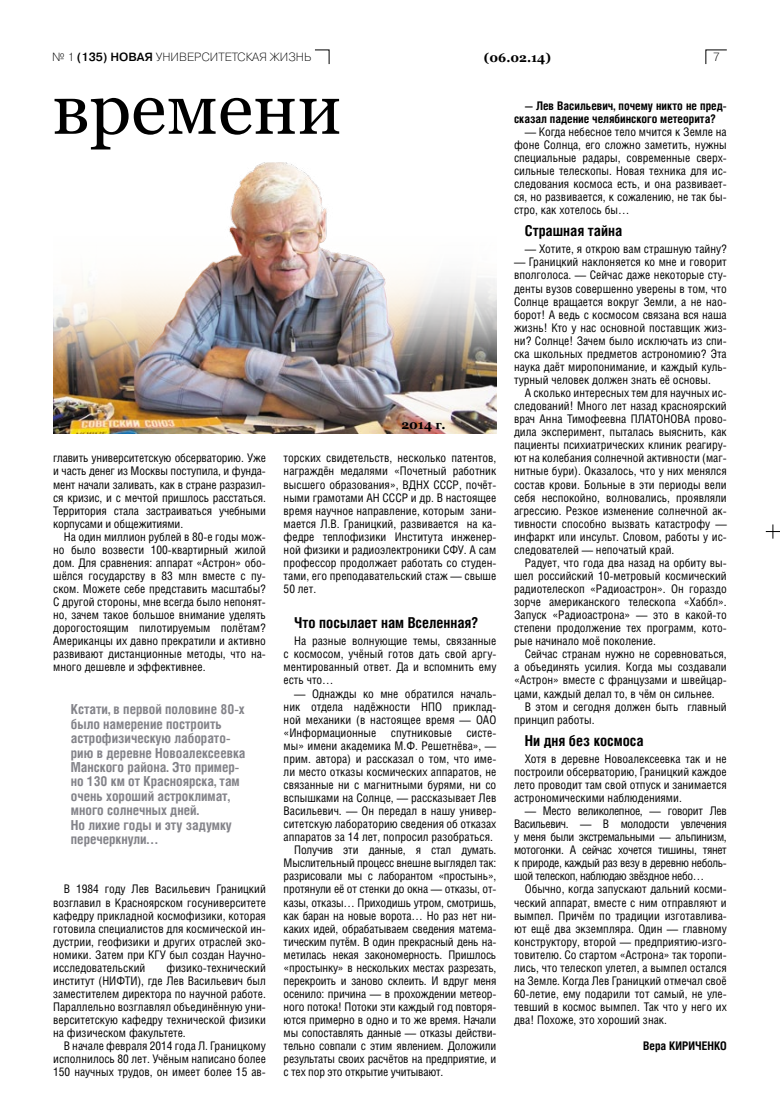
<style>
.page{position:relative;width:780px;height:1095px;background:#fff}
.page>*{position:absolute;margin:0;border:0;box-sizing:border-box;transform-origin:0 0}
.t1{font:72.5px "Georgia";color:#000}
.t2{font:700 15px "Helios Cond C";color:#000}
.t3{font:700 13.75px/14.5px "Helios Cond C";color:#838389}
.t4{font:700 12.5px "Georgia";color:#000}
.t5{font:11.88px/13px "Helios Cond C";color:#000;text-align:justify}
.t6{font:700 11.88px/13.1px "Helios Cond C";color:#000}
.t7{font:11.88px "Pragmatica Light C";color:#000}
.s1{font-weight:700}
</style>
<div class="page">
<img style="left:53px;top:162px;width:443px;height:272px">
<svg style="left:315px;top:49px;width:15px;height:15px"></svg>
<svg style="left:765px;top:524px;width:15px;height:15px"></svg>
<svg style="left:705px;top:49px;width:22px;height:16px"></svg>
<p class="t7" style="left:52px;top:51px;width:260px">№ 1 <span class="s1">(135) НОВАЯ</span> УНИВЕРСИТЕТСКАЯ ЖИЗНЬ</p>
<p class="t4" style="left:484px;top:49px;width:69px">(06.02.14)</p>
<p class="t7" style="left:713px;top:51px;width:8px">7</p>
<h1 class="t1" style="left:52px;top:65px;width:291px">времени</h1>
<p class="t4" style="left:401px;top:416px;width:46px">2014 г.</p>
<p class="t5" style="left:53px;top:451px;width:214px">главить университетскую обсерваторию. Уже и часть денег из Москвы поступила, и фунда&shy;мент начали заливать, как в стране разразил&shy;ся кризис, и с мечтой пришлось расстаться.<br>Территория стала застраиваться учебными корпусами и общежитиями.</p>
<p class="t5" style="left:53px;top:530px;width:214px;text-indent:11px">На один миллион рублей в 80-е годы мож&shy;но было возвести 100-квартирный жилой дом. Для сравнения: аппарат «Астрон» обо&shy;шёлся государству в 83 млн вместе с пу&shy;ском. Можете себе представить масштабы?<br>С другой стороны, мне всегда было непонят&shy;но, зачем такое большое внимание уделять дорогостоящим пилотируемым полётам?<br>Американцы их давно прекратили и активно развивают дистанционные методы, что на&shy;много дешевле и эффективнее.</p>
<p class="t3" style="left:71px;top:702px;width:176px">Кстати, в первой половине 80-х было намерение построить астрофизическую лаборато&shy;рию в деревне Новоалексеевка<br>Манского района. Это пример&shy;но 130 км от Красноярска, там очень хороший астроклимат, много солнечных дней.<br>Но лихие годы и эту задумку перечеркнули…</p>
<p class="t5" style="left:53px;top:882px;width:214px;text-indent:11px">В 1984 году Лев Васильевич Границкий возглавил в Красноярском госуниверситете кафедру прикладной космофизики, которая готовила специалистов для космической ин&shy;дустрии, геофизики и других отраслей эко&shy;номики. Затем при КГУ был создан Научно&shy;исследовательский</p>
<p class="t5" style="left:53px;top:961px;width:214px;text-indent:113px">физико-технический институт (НИФТИ), где Лев Васильевич был заместителем директора по научной работе.<br>Параллельно возглавлял объединённую уни&shy;верситетскую кафедру технической физики на физическом факультете.</p>
<p class="t5" style="left:53px;top:1039px;width:214px;text-indent:11px">В начале февраля 2014 года Л. Границкому исполнилось 80 лет. Учёным написано более 150 научных трудов, он имеет более 15 ав-</p>
<p class="t5" style="left:283px;top:451px;width:214px">торских свидетельств, несколько патентов, награждён медалями «Почетный работник высшего образования», ВДНХ СССР, почёт&shy;ными грамотами АН СССР и др. В настоящее время научное направление, которым зани&shy;мается Л.В. Границкий, развивается на ка&shy;федре теплофизики Института инженер&shy;ной физики и радиоэлектроники СФУ. А сам профессор продолжает работать со студен&shy;тами, его преподавательский стаж — свыше 50 лет.</p>
<p class="t2" style="left:294px;top:614px;width:185px">Что посылает нам Вселенная?</p>
<p class="t5" style="left:283px;top:634px;width:214px;text-indent:11px">На разные волнующие темы, связанные с космосом, учёный готов дать свой аргу&shy;ментированный ответ. Да и вспомнить ему есть что…</p>
<p class="t5" style="left:294px;top:687px;width:203px">— Однажды ко мне обратился началь-</p>
<p class="t5" style="left:283px;top:700px;width:214px">ник отдела надёжности НПО приклад-</p>
<p class="t5" style="left:283px;top:713px;width:214px">ной механики (в настоящее время — ОАО</p>
<p class="t5" style="left:283px;top:726px;width:214px">«Информационные спутниковые систе-</p>
<p class="t5" style="left:283px;top:739px;width:214px">мы» имени академика М.Ф. Решетнёва», —</p>
<p class="t5" style="left:283px;top:752px;width:214px">прим. автора) и рассказал о том, что име-</p>
<p class="t5" style="left:283px;top:765px;width:214px">ли место отказы космических аппаратов, не</p>
<p class="t5" style="left:283px;top:778px;width:214px">связанные ни с магнитными бурями, ни со</p>
<p class="t5" style="left:283px;top:791px;width:214px">вспышками на Солнце, — рассказывает Лев</p>
<p class="t5" style="left:283px;top:804px;width:214px">Васильевич. — Он передал в нашу универ-</p>
<p class="t5" style="left:283px;top:817px;width:214px">ситетскую лабораторию сведения об отказах</p>
<p class="t5" style="left:283px;top:830px;width:211px">аппаратов за 14 лет, попросил разобраться.</p>
<p class="t5" style="left:294px;top:843px;width:203px">Получив эти данные, я стал думать.</p>
<p class="t5" style="left:283px;top:856px;width:214px">Мыслительный процесс внешне выглядел так:</p>
<p class="t5" style="left:283px;top:869px;width:214px">разрисовали мы с лаборантом «простынь»,</p>
<p class="t5" style="left:283px;top:882px;width:214px">протянули её от стенки до окна — отказы, от-</p>
<p class="t5" style="left:283px;top:896px;width:214px">казы, отказы… Приходишь утром, смотришь,</p>
<p class="t5" style="left:283px;top:909px;width:214px">как баран на новые ворота… Но раз нет ни-</p>
<p class="t5" style="left:283px;top:922px;width:214px">каких идей, обрабатываем сведения матема-</p>
<p class="t5" style="left:283px;top:935px;width:214px">тическим путём. В один прекрасный день на-</p>
<p class="t5" style="left:283px;top:948px;width:214px">метилась некая закономерность. Пришлось</p>
<p class="t5" style="left:283px;top:961px;width:214px">«простынку» в нескольких местах разрезать,</p>
<p class="t5" style="left:283px;top:974px;width:214px">перекроить и заново склеить. И вдруг меня</p>
<p class="t5" style="left:283px;top:987px;width:214px">осенило: причина — в прохождении метеор-</p>
<p class="t5" style="left:283px;top:1000px;width:214px">ного потока! Потоки эти каждый год повторя-</p>
<p class="t5" style="left:283px;top:1013px;width:214px">ются примерно в одно и то же время. Начали</p>
<p class="t5" style="left:283px;top:1026px;width:214px">мы сопоставлять данные — отказы действи-</p>
<p class="t5" style="left:283px;top:1039px;width:214px">тельно совпали с этим явлением. Доложили</p>
<p class="t5" style="left:283px;top:1052px;width:214px">результаты своих расчётов на предприятие, и</p>
<p class="t5" style="left:283px;top:1065px;width:161px">с тех пор это открытие учитывают.</p>
<p class="t6" style="left:514px;top:99px;width:214px;text-indent:11px">— Лев Васильевич, почему никто не пред&shy;сказал падение челябинского метеорита?</p>
<p class="t5" style="left:514px;top:125px;width:214px;text-indent:11px">— Когда небесное тело мчится к Земле на фоне Солнца, его сложно заметить, нужны специальные радары, современные сверх&shy;сильные телескопы. Новая техника для ис&shy;следования космоса есть, и она развивает&shy;ся, но развивается, к сожалению, не так бы&shy;стро, как хотелось бы…</p>
<p class="t2" style="left:524px;top:222px;width:99px">Страшная тайна</p>
<p class="t5" style="left:524px;top:242px;width:203px">— Хотите, я открою вам страшную тайну?</p>
<p class="t5" style="left:514px;top:255px;width:214px">— Границкий наклоняется ко мне и говорит вполголоса. — Сейчас даже некоторые сту&shy;денты вузов совершенно уверены в том, что Солнце вращается вокруг Земли, а не нао&shy;борот! А ведь с космосом связана вся наша жизнь! Кто у нас основной поставщик жиз&shy;ни? Солнце! Зачем было исключать из спи&shy;ска школьных предметов астрономию? Эта наука даёт миропонимание, и каждый куль&shy;турный человек должен знать её основы.</p>
<p class="t5" style="left:514px;top:386px;width:214px;text-indent:11px">А сколько интересных тем для научных ис&shy;следований! Много лет назад красноярский врач Анна Тимофеевна ПЛАТОНОВА прово&shy;дила эксперимент, пыталась выяснить, как пациенты психиатрических клиник реагиру&shy;ют на колебания солнечной активности (маг&shy;нитные бури). Оказалось, что у них менялся состав крови. Больные в эти периоды вели себя неспокойно, волновались, проявляли агрессию. Резкое изменение солнечной ак&shy;тивности способно вызвать катастрофу — инфаркт или инсульт. Словом, работы у ис&shy;следователей — непочатый край.</p>
<p class="t5" style="left:514px;top:556px;width:214px;text-indent:11px">Радует, что года два назад на орбиту вы&shy;шел российский 10-метровый космический радиотелескоп «Радиоастрон». Он гораздо зорче американского телескопа «Хаббл».<br>Запуск «Радиоастрона» — это в какой-то степени продолжение тех программ, кото&shy;рые начинало моё поколение.</p>
<p class="t5" style="left:514px;top:647px;width:214px;text-indent:11px">Сейчас странам нужно не соревноваться, а объединять усилия. Когда мы создавали «Астрон» вместе с французами и швейцар&shy;цами, каждый делал то, в чём он сильнее.</p>
<p class="t5" style="left:514px;top:700px;width:214px;text-indent:11px">В этом и сегодня должен быть главный принцип работы.</p>
<p class="t2" style="left:524px;top:731px;width:120px">Ни дня без космоса</p>
<p class="t5" style="left:514px;top:752px;width:214px;text-indent:11px">Хотя в деревне Новоалексеевка так и не построили обсерваторию, Границкий каждое лето проводит там свой отпуск и занимается астрономическими наблюдениями.</p>
<p class="t5" style="left:514px;top:804px;width:214px;text-indent:11px">— Место великолепное, — говорит Лев Васильевич. — В молодости увлечения у меня были экстремальными — альпинизм, мотогонки. А сейчас хочется тишины, тянет к природе, каждый раз везу в деревню неболь&shy;шой телескоп, наблюдаю звёздное небо…</p>
<p class="t5" style="left:514px;top:882px;width:214px;text-indent:11px">Обычно, когда запускают дальний косми&shy;ческий аппарат, вместе с ним отправляют и вымпел. Причём по традиции изготавлива&shy;ют ещё два экземпляра. Один — главному конструктору, второй — предприятию-изго&shy;товителю. Со стартом «Астрона» так торопи&shy;лись, что телескоп улетел, а вымпел остался на Земле. Когда Лев Границкий отмечал своё 60-летие, ему подарили тот самый, не уле&shy;тевший в космос вымпел. Так что у него их два! Похоже, это хороший знак.</p>
<p class="t6" style="left:643px;top:1039px;width:53px">Вера КИРИЧЕНКО</p>
</div>
